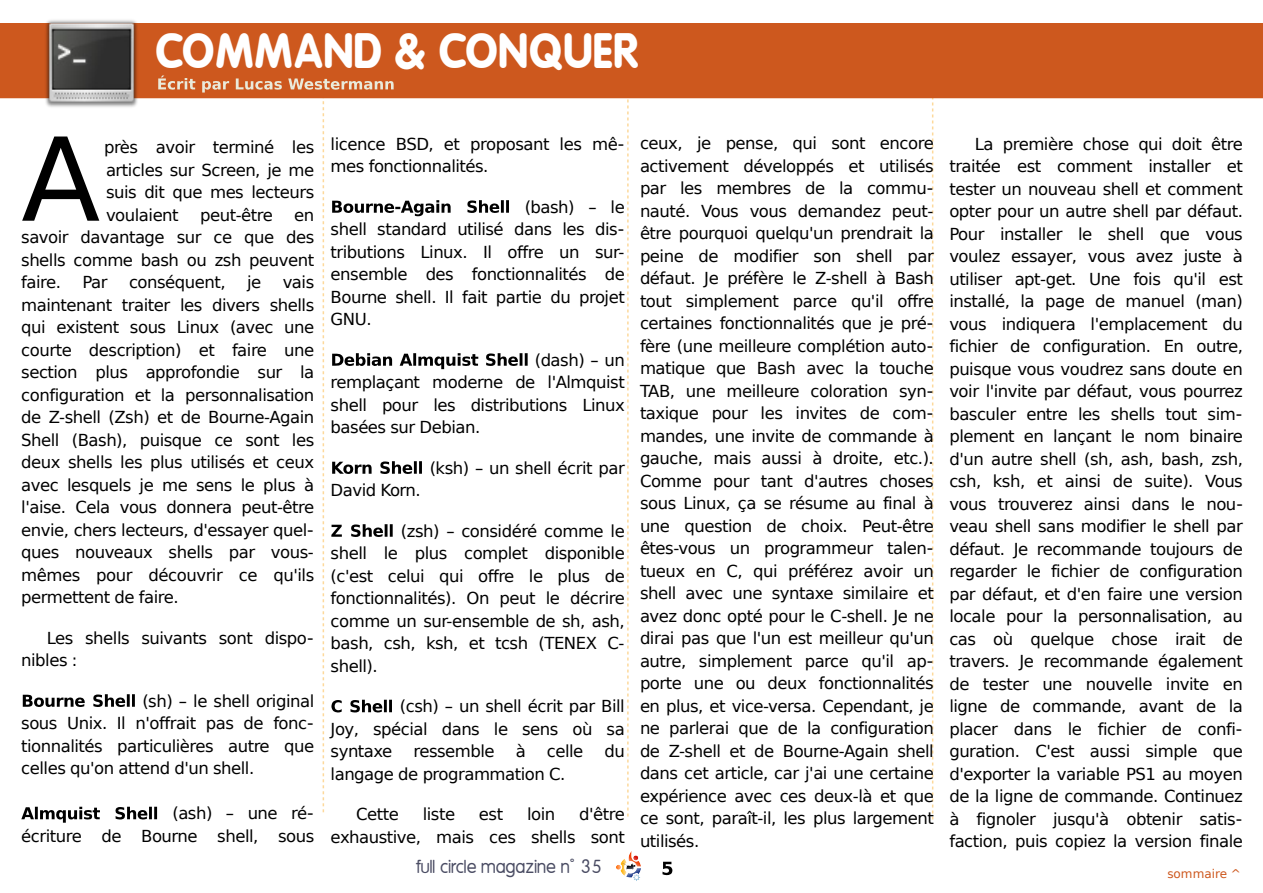
<style>
.page{position:relative;width:1263px;height:893px;background:#fff}
.page>*{position:absolute;margin:0;border:0;box-sizing:border-box;transform-origin:0 0}
.t1{font:115.5px "DejaVu Sans";color:#000}
.t2{font:700 46.5px "Mg Open Modata";color:#fff;scale:.9 1}
.t3{font:18px "Mg Open Modata";color:#4a4c63}
.t4{font:16.5px/22.5px "DejaVu Sans";letter-spacing:-.03em;color:#000;text-align:justify}
.t5{font:12px "DejaVu Sans";color:#cd581e}
.s1{font-size:18px}
</style>
<div class="page">
<svg style="left:627px;top:98px;width:2px;height:718px"></svg>
<svg style="left:932px;top:98px;width:1px;height:721px"></svg>
<img style="left:616px;top:851px;width:25px;height:30px">
<svg style="left:662px;top:862px;width:10px;height:13px"></svg>
<svg style="left:23px;top:695px;width:62px;height:12px"></svg>
<svg style="left:93px;top:694px;width:42px;height:13px"></svg>
<svg style="left:21px;top:807px;width:79px;height:16px"></svg>
<svg style="left:115px;top:807px;width:42px;height:12px"></svg>
<div style="left:0;top:23px;width:1263px;height:75px;background:#cd581e"></div>
<svg style="left:158px;top:76px;width:37px;height:14px"></svg>
<svg style="left:202px;top:81px;width:27px;height:12px"></svg>
<svg style="left:236px;top:78px;width:46px;height:12px"></svg>
<svg style="left:288px;top:78px;width:240px;height:734px"></svg>
<img style="left:44px;top:20px;width:96px;height:87px">
<h2 class="t2" style="left:156px;top:24px;width:540px">COMMAND &amp; CONQUER</h2>
<h1 class="t1" style="left:21px;top:114px;width:81px">A</h1>
<p class="t4" style="left:104px;top:136px;width:212px">près avoir terminé les articles sur Screen, je me suis dit que mes lecteurs voulaient</p>
<p class="t4" style="left:200px;top:204px;width:74px">peut-être</p>
<p class="t4" style="left:21px;top:204px;width:294px;text-indent:273px">en savoir davantage sur ce que des shells comme bash ou zsh peuvent faire.</p>
<p class="t4" style="left:82px;top:271px;width:27px">Par</p>
<p class="t4" style="left:129px;top:271px;width:98px">conséquent,</p>
<p class="t4" style="left:247px;top:271px;width:16px">je</p>
<p class="t4" style="left:21px;top:271px;width:294px;text-indent:261px">vais maintenant traiter les divers shells qui existent sous Linux (avec une courte description) et faire une section plus approfondie sur la configuration et la personnalisation de Z-shell (Zsh) et de Bourne-Again Shell (Bash), puisque ce sont les deux shells les plus utilisés et ceux avec lesquels je me sens le plus à l'aise. Cela vous donnera peut-être envie, chers lecteurs, d'essayer quel&shy;ques nouveaux shells par vous&shy;mêmes pour découvrir ce qu'ils permettent de faire.</p>
<p class="t4" style="left:21px;top:627px;width:294px;text-indent:26px">Les shells suivants sont dispo&shy;nibles :</p>
<p class="t4" style="left:21px;top:690px;width:294px;text-indent:121px">(sh) – le shell original sous Unix. Il n'offrait pas de fonc&shy;tionnalités particulières autre que celles qu'on attend d'un shell.</p>
<p class="t4" style="left:21px;top:802px;width:294px;text-align:right">(ash) – une ré<span class="s1">-<br></span>écriture de Bourne shell, sous</p>
<p class="t4" style="left:331px;top:133px;width:295px">licence BSD, et proposant les mê&shy;mes fonctionnalités.</p>
<p class="t4" style="left:331px;top:196px;width:296px;text-indent:194px">(bash) – le shell standard utilisé dans les dis&shy;tributions Linux. Il offre un sur&shy;ensemble des fonctionnalités de Bourne shell. Il fait partie du projet GNU.</p>
<p class="t4" style="left:331px;top:349px;width:296px;text-indent:204px">(dash) – un remplaçant moderne de l'Almquist shell pour les distributions Linux basées sur Debian.</p>
<p class="t4" style="left:430px;top:457px;width:197px">(ksh) – un shell écrit par</p>
<p class="t4" style="left:331px;top:479px;width:92px">David Korn.</p>
<p class="t4" style="left:331px;top:520px;width:296px;text-indent:70px">(zsh) – considéré comme le shell le plus complet disponible (c'est celui qui offre le plus de fonctionnalités). On peut le décrire comme un sur-ensemble de sh, ash, bash, csh, ksh, et tcsh (TENEX C&shy;shell).</p>
<p class="t4" style="left:331px;top:695px;width:296px;text-indent:69px">(csh) – un shell écrit par Bill Joy, spécial dans le sens où sa syntaxe</p>
<p class="t4" style="left:413px;top:740px;width:83px">ressemble</p>
<p class="t4" style="left:516px;top:740px;width:12px">à</p>
<p class="t4" style="left:547px;top:740px;width:38px">celle</p>
<p class="t4" style="left:604px;top:740px;width:22px">du</p>
<p class="t4" style="left:331px;top:763px;width:236px">langage de programmation C.</p>
<p class="t4" style="left:356px;top:803px;width:44px">Cette</p>
<p class="t4" style="left:423px;top:803px;width:34px">liste</p>
<p class="t4" style="left:479px;top:803px;width:26px">est</p>
<p class="t4" style="left:527px;top:803px;width:30px">loin</p>
<p class="t4" style="left:331px;top:803px;width:296px;text-align:right">d'être<br>exhaustive, mais ces shells sont</p>
<p class="t4" style="left:640px;top:132px;width:295px">ceux, je pense, qui sont encore activement développés et utilisés par les membres de la commu&shy;nauté. Vous vous demandez peut&shy;être pourquoi quelqu'un prendrait la peine de modifier son shell par défaut. Je préfère le Z-shell à Bash tout simplement parce qu'il offre certaines fonctionnalités que je pré&shy;fère (une meilleure complétion auto&shy;matique que Bash avec la touche TAB, une meilleure coloration syn&shy;taxique pour les invites de com&shy;mandes, une invite de commande à gauche, mais aussi à droite, etc.).<br>Comme pour tant d'autres choses sous Linux, ça se résume au final à une question de choix. Peut-être êtes-vous un programmeur talen&shy;tueux en C, qui préférez avoir un shell avec une syntaxe similaire et avez donc opté pour le C-shell. Je ne dirai pas que l'un est meilleur qu'un autre, simplement parce qu'il ap&shy;porte une ou deux fonctionnalités en plus, et vice-versa. Cependant, je ne parlerai que de la configuration de Z-shell et de Bourne-Again shell dans cet article, car j'ai une certaine expérience avec ces deux-là et que ce sont, paraît-il, les plus largement utilisés.</p>
<p class="t4" style="left:949px;top:133px;width:295px;text-indent:26px">La première chose qui doit être traitée est comment installer et tester un nouveau shell et comment opter pour un autre shell par défaut.<br>Pour installer le shell que vous voulez essayer, vous avez juste à utiliser apt-get. Une fois qu'il est installé, la page de manuel (man) vous indiquera l'emplacement du fichier de configuration. En outre, puisque vous voudrez sans doute en voir l'invite par défaut, vous pourrez basculer entre les shells tout sim&shy;plement en lançant le nom binaire d'un autre shell (sh, ash, bash, zsh, csh, ksh, et ainsi de suite). Vous vous trouverez ainsi dans le nou&shy;veau shell sans modifier le shell par défaut. Je recommande toujours de regarder le fichier de configuration par défaut, et d'en faire une version locale pour la personnalisation, au cas où quelque chose irait de travers. Je recommande également de tester une nouvelle invite en ligne de commande, avant de la placer dans le fichier de confi&shy;guration. C'est aussi simple que d'exporter la variable PS1 au moyen de la ligne de commande. Continuez à fignoler jusqu'à obtenir satis&shy;faction, puis copiez la version finale</p>
<p class="t3" style="left:416px;top:858px;width:187px">full circle magazine n° 35</p>
<p class="t5" style="left:1167px;top:867px;width:75px">sommaire ^</p>
</div>
